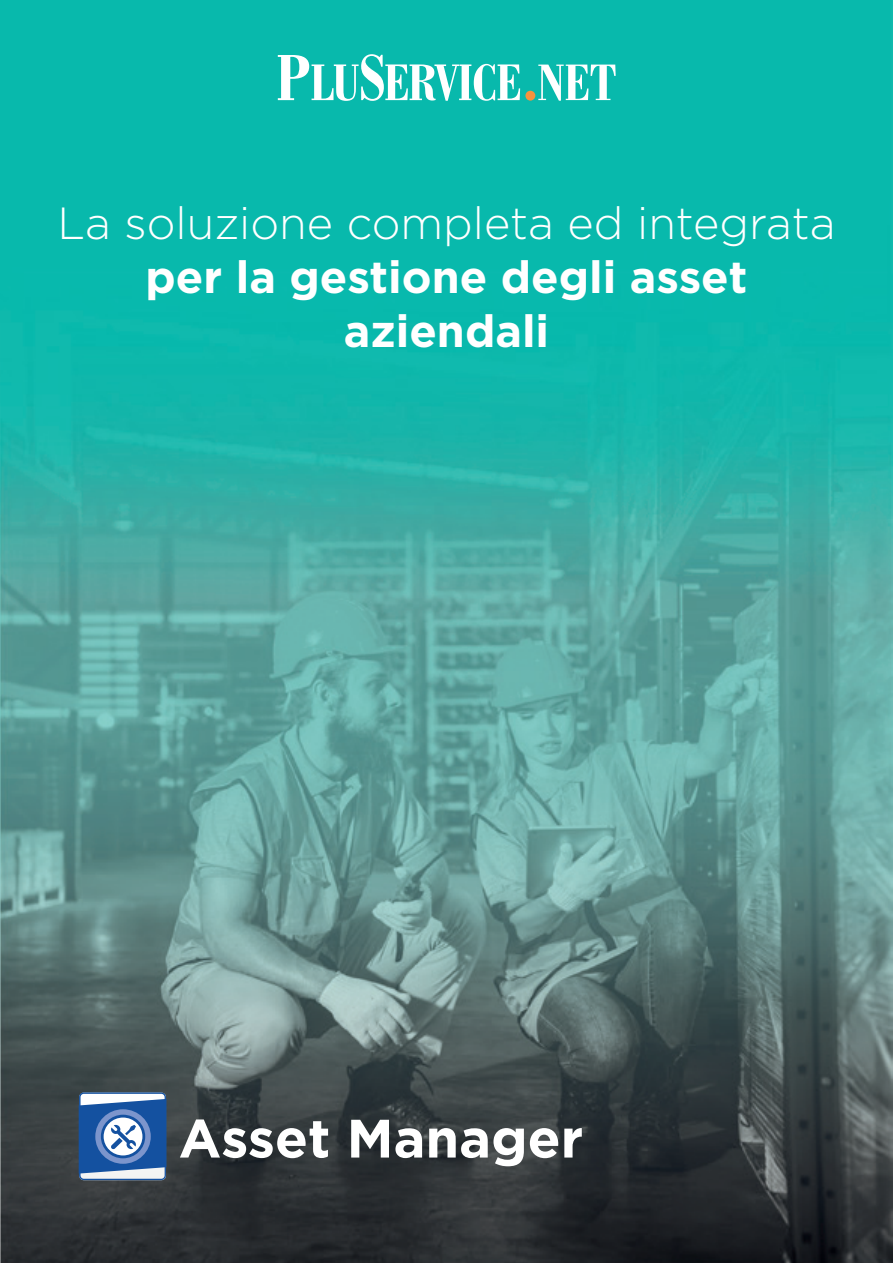
<style>
.page{position:relative;width:893px;height:1263px;background:#fff}
.page>*{position:absolute;margin:0;border:0;box-sizing:border-box;transform-origin:0 0}
.t1{font:700 54px "Gotham";color:#fff}
.t2{font:700 45px/54px "Gotham";color:#fff;text-align:center}
.t3{font:300 45px "Gotham";color:#fff}
</style>
<div class="page">
<img style="left:0;top:0;width:893px;height:1263px">
<svg style="left:278px;top:54px;width:242px;height:47px"></svg>
<div style="left:525px;top:91px;width:10px;height:10px;background:#f6923e;border-radius:50%"></div>
<svg style="left:538px;top:65px;width:78px;height:36px"></svg>
<svg style="left:79px;top:1092px;width:87px;height:88px"></svg>
<p class="t3" style="left:57px;top:195px;width:780px">La soluzione completa ed integrata</p>
<p class="t2" style="left:145px;top:250px;width:604px">per la gestione degli asset aziendali</p>
<p class="t1" style="left:179px;top:1102px;width:406px">Asset Manager</p>
</div>
